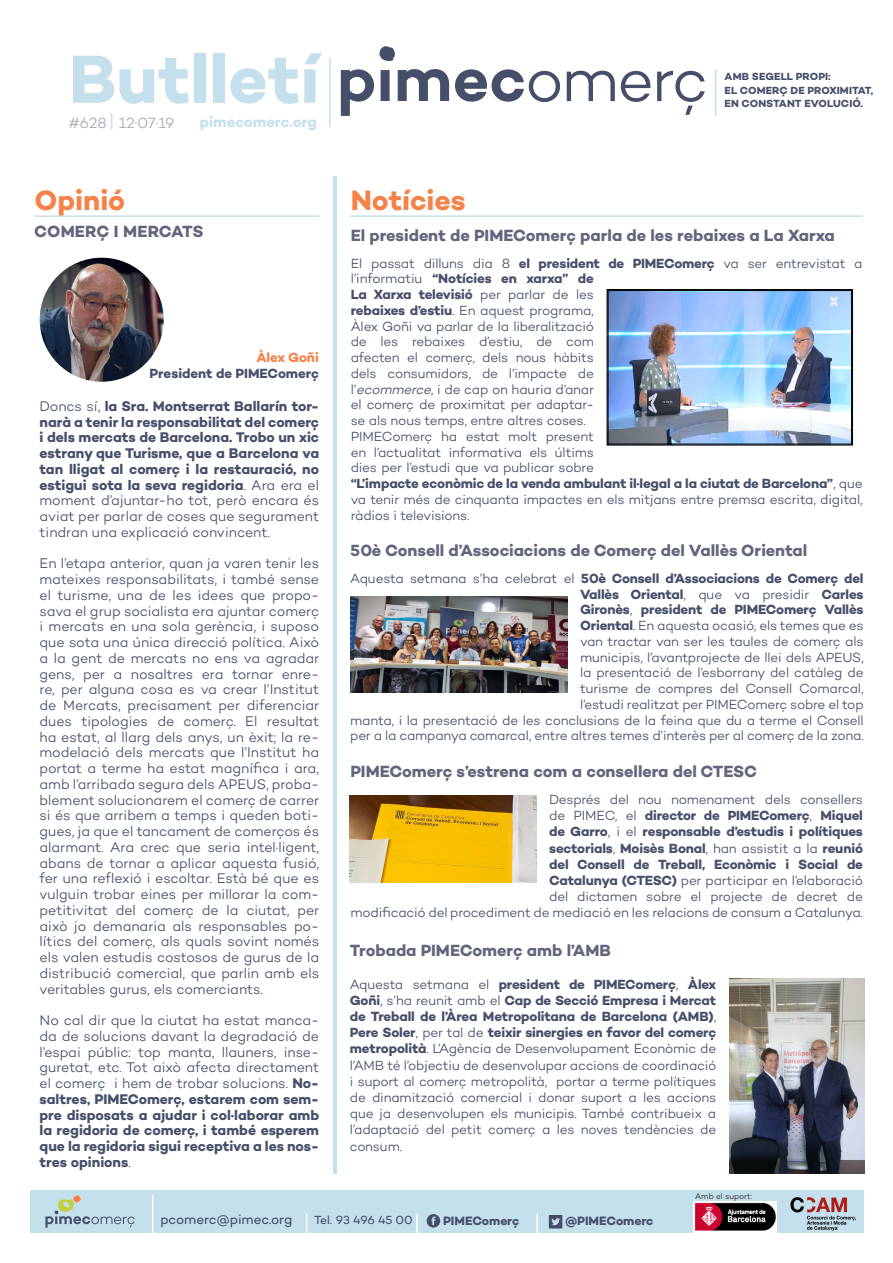
<style>
.page{position:relative;width:893px;height:1263px;background:#fff}
.page>*{position:absolute;margin:0;border:0;box-sizing:border-box;transform-origin:0 0}
.t1{font:700 69.15px "Campton";color:#c5e0ed}
.titols_taronges{font:700 28.5px "Campton";color:#f58349}
.titol_noticies{font:700 16.5px "Campton";letter-spacing:-.005em;color:#62667d}
.titol_opinió{font:700 16.5px "Campton";letter-spacing:.01em;color:#62667d}
.t2{font:700 15px "Campton";letter-spacing:-.005em;color:#c5e0ed}
.t3{font:300 15px "Campton";color:#a6a6b4}
.t4{font:300 14.25px/15.8px "Campton";letter-spacing:-.005em;color:#454f6a;text-align:justify}
.t5{font:700 14.25px/15.8px "Campton";letter-spacing:-.005em;color:#454f6a;text-align:justify}
.t6{font:300 13.5px/15.8px "Campton";letter-spacing:-.015em;color:#454f6a;text-align:right}
.t7{font:700 13.5px "Campton";letter-spacing:-.005em;color:#454f6a}
.t8{font:13.5px "Campton";letter-spacing:-.01em;color:#454f6a}
.t9{font:700 13.5px "Campton";color:#f58349}
.t10{font:700 12.3px "Campton";letter-spacing:-.01em;color:#454f6a}
.t11{font:12px "Campton";letter-spacing:-.015em;color:#454f6a}
.t12{font:700 10.5px/13.5px "Campton";letter-spacing:.01em;color:#454f6a}
.t13{font:300 8.25px "Campton";color:#231f20}
.s1{font-weight:300}
.s2{font-weight:700}
.s3{font-style:italic}
</style>
<div class="page">
<div style="left:30px;top:1190px;width:834px;height:43px;background:#c5e0ed"></div>
<hr style="left:329px;top:57px;width:2px;height:70px;background:#c5e0ed">
<hr style="left:715px;top:69px;width:1px;height:47px;background:#c5e0ed">
<svg style="left:45px;top:1195px;width:90px;height:33px"></svg>
<hr style="left:152px;top:1195px;width:1px;height:58px;background:#fff">
<hr style="left:306px;top:1213px;width:1px;height:33px;background:#fff">
<hr style="left:536px;top:1213px;width:2px;height:33px;background:#fff">
<hr style="left:416px;top:1214px;width:2px;height:32px;background:#fff">
<svg style="left:549px;top:1215px;width:13px;height:13px"></svg>
<div style="left:427px;top:1214px;width:13px;height:13px;background:#454e69;border-radius:50%"></div>
<svg style="left:431px;top:1216px;width:4px;height:9px"></svg>
<svg style="left:341px;top:69px;width:364px;height:47px"></svg>
<svg style="left:379px;top:46px;width:16px;height:15px"></svg>
<hr style="left:350px;top:215px;width:513px;height:2px;background:#c5e0ed">
<hr style="left:35px;top:215px;width:285px;height:2px;background:#c5e0ed">
<hr style="left:333px;top:176px;width:3px;height:998px;background:#c5e0ed">
<img style="left:790px;top:1197px;width:66px;height:34px">
<img style="left:694px;top:1201px;width:82px;height:31px">
<svg style="left:111px;top:114px;width:1px;height:15px"></svg>
<img style="left:40px;top:258px;width:124px;height:124px;border-radius:62px">
<img style="left:606px;top:289px;width:247px;height:157px">
<div style="left:608px;top:290px;width:244px;height:154px;border:1px solid #000"></div>
<img style="left:351px;top:597px;width:216px;height:96px">
<img style="left:350px;top:795px;width:186px;height:88px">
<img style="left:729px;top:978px;width:135px;height:196px">
<p class="t1" style="left:69px;top:35px;width:252px">Butlletí</p>
<p class="t3" style="left:69px;top:113px;width:107px">#628 12·07·19</p>
<p class="titols_taronges" style="left:34px;top:182px;width:92px">Opinió</p>
<p class="t2" style="left:200px;top:112px;width:119px">pimecomerc.org</p>
<p class="titol_opinió" style="left:34px;top:221px;width:171px">COMERÇ I MERCATS</p>
<p class="t9" style="left:256px;top:348px;width:64px">Àlex Goñi</p>
<p class="t7" style="left:150px;top:364px;width:171px">President de PIMEComerç</p>
<p class="t5" style="left:40px;top:398px;width:281px"><span class="s1">Doncs sí,</span> la Sra. Montserrat Ballarín tor&shy;narà a tenir la responsabilitat del comerç i dels mercats de Barcelona. Trobo un xic estrany que Turisme, que a Barcelona va tan lligat al comerç i la restauració, no estigui sota la seva regidoria<span class="s1">. Ara era el moment d’ajuntar-ho tot, però encara és aviat per parlar de coses que segurament tindran una explicació convincent.</span></p>
<p class="t4" style="left:40px;top:555px;width:281px">En l’etapa anterior, quan ja varen tenir les mateixes responsabilitats, i també sense el turisme, una de les idees que propo&shy;sava el grup socialista era ajuntar comerç i mercats en una sola gerència, i suposo que sota una única direcció política. Això a la gent de mercats no ens va agradar gens, per a nosaltres era tornar enre&shy;re, per alguna cosa es va crear l’Institut de Mercats, precisament per diferenciar dues tipologies de comerç. El resultat ha estat, al llarg dels anys, un èxit; la re&shy;modelació dels mercats que l’Institut ha portat a terme ha estat magnífica i ara, amb l’arribada segura dels APEUS, proba&shy;blement solucionarem el comerç de carrer si és que arribem a temps i queden boti&shy;gues, ja que el tancament de comerços és alarmant. Ara crec que seria intel·ligent, abans de tornar a aplicar aquesta fusió, fer una reflexió i escoltar. Està bé que es vulguin trobar eines per millorar la com&shy;petitivitat del comerç de la ciutat, per això jo demanaria als responsables po&shy;lítics del comerç, als quals sovint només els valen estudis costosos de gurus de la distribució comercial, que parlin amb els veritables gurus, els comerciants.</p>
<p class="t4" style="left:40px;top:1012px;width:281px">No cal dir que la ciutat ha estat manca&shy;da de solucions davant la degradació de l’espai públic: top manta, llauners, inse&shy;guretat, etc. Tot això afecta directament el comerç i hem de trobar solucions. <span class="s2">No&shy;saltres, PIMEComerç, estarem com sem&shy;pre disposats a ajudar i col·laborar amb la regidoria de comerç, i també esperem que la regidoria sigui receptiva a les nos&shy;tres opinions</span>.</p>
<p class="titols_taronges" style="left:351px;top:182px;width:116px">Notícies</p>
<p class="t12" style="left:725px;top:70px;width:107px">AMB SEGELL PROPI:</p>
<p class="t12" style="left:725px;top:83px;width:150px">EL COMERÇ DE PROXIMITAT,<br>EN CONSTANT EVOLUCIÓ.</p>
<p class="titol_noticies" style="left:351px;top:225px;width:486px">El president de PIMEComerç parla de les rebaixes a La Xarxa</p>
<p class="t6" style="left:351px;top:255px;width:513px;text-align:left">El passat dilluns dia 8 <span class="s2">el president de PIMEComerç</span> va ser entrevistat a l’informatiu <span class="s2">“Notícies en xarxa” de<br>La Xarxa televisió</span> per parlar de les<br><span class="s2">rebaixes d’estiu</span>. En aquest programa,<br>Àlex Goñi va parlar de la liberalització<br>de les rebaixes d’estiu, de com<br>afecten el comerç, dels nous hàbits<br>dels consumidors, de l’impacte de<br>l’<span class="s3">ecommerce</span>, i de cap on hauria d’anar<br>el comerç de proximitat per adaptar-<br>se als nous temps, entre altres coses.</p>
<p class="t6" style="left:351px;top:428px;width:513px;text-align:left">PIMEComerç ha estat molt present<br>en l’actualitat informativa els últims<br>dies per l’estudi que va publicar sobre<br><span class="s2">“L’impacte econòmic de la venda ambulant il·legal a la ciutat de Barcelona”</span>, que va tenir més de cinquanta impactes en els mitjans entre premsa escrita, digital, ràdios i televisions.</p>
<p class="titol_noticies" style="left:350px;top:540px;width:459px">50è Consell d’Associacions de Comerç del Vallès Oriental</p>
<p class="t6" style="left:350px;top:570px;width:515px">Aquesta setmana s’ha celebrat el <span class="s2">50è Consell d’Associacions de Comerç del Vallès Oriental</span>, que va presidir <span class="s2">Carles<br>Gironès</span>, <span class="s2">president de PIMEComerç Vallès<br>Oriental</span>. En aquesta ocasió, els temes que es<br>van tractar van ser les taules de comerç als<br>municipis, l’avantprojecte de llei dels APEUS,<br>la presentació de l’esborrany del catàleg de<br>turisme de compres del Consell Comarcal,<br>l’estudi realitzat per PIMEComerç sobre el top<br>manta, i la presentació de les conclusions de la feina que du a terme el Consell per a la campanya comarcal, entre altres temes d’interès per al comerç de la zona.</p>
<p class="titol_noticies" style="left:350px;top:761px;width:408px">PIMEComerç s’estrena com a consellera del CTESC</p>
<p class="t6" style="left:350px;top:791px;width:514px;line-height:16.2px">Després del nou nomenament dels consellers<br>de PIMEC, el <span class="s2">director de PIMEComerç</span>, <span class="s2">Miquel<br>de Garro</span>, i el <span class="s2">responsable d’estudis i polítiques<br>sectorials</span>, <span class="s2">Moisès Bonal</span>, han assistit a la <span class="s2">reunió<br>del Consell de Treball, Econòmic i Social de<br>Catalunya (CTESC)</span> per participar en l’elaboració<br>del dictamen sobre el projecte de decret de<br>modificació del procediment de mediació en les relacions de consum a Catalunya.</p>
<p class="titol_noticies" style="left:350px;top:940px;width:263px">Trobada PIMEComerç amb l’AMB</p>
<p class="t6" style="left:350px;top:976px;width:368px;line-height:16.2px;text-align:justify">Aquesta setmana el <span class="s2">president de PIMEComerç</span>, <span class="s2">Àlex Goñi</span>, s’ha reunit amb el <span class="s2">Cap de Secció Empresa i Mercat de Treball de l’Àrea Metropolitana de Barcelona (AMB)</span>, <span class="s2">Pere Soler</span>, per tal de <span class="s2">teixir sinergies en favor del comerç metropolità</span>. L’Agència de Desenvolupament Econòmic de l’AMB té l’objectiu de desenvolupar accions de coordinació i suport al comerç metropolità, portar a terme polítiques de dinamització comercial i donar suport a les accions que ja desenvolupen els municipis. També contribueix a l’adaptació del petit comerç a les noves tendències de consum.</p>
<p class="t13" style="left:695px;top:1191px;width:59px">Amb el suport:</p>
<p class="t8" style="left:160px;top:1211px;width:133px">pcomerc@pimec.org</p>
<p class="t11" style="left:314px;top:1212px;width:100px">Tel. 93 496 45 00</p>
<p class="t10" style="left:443px;top:1213px;width:78px">PIMEComerç</p>
<p class="t10" style="left:565px;top:1213px;width:90px">@PIMEComerc</p>
</div>
